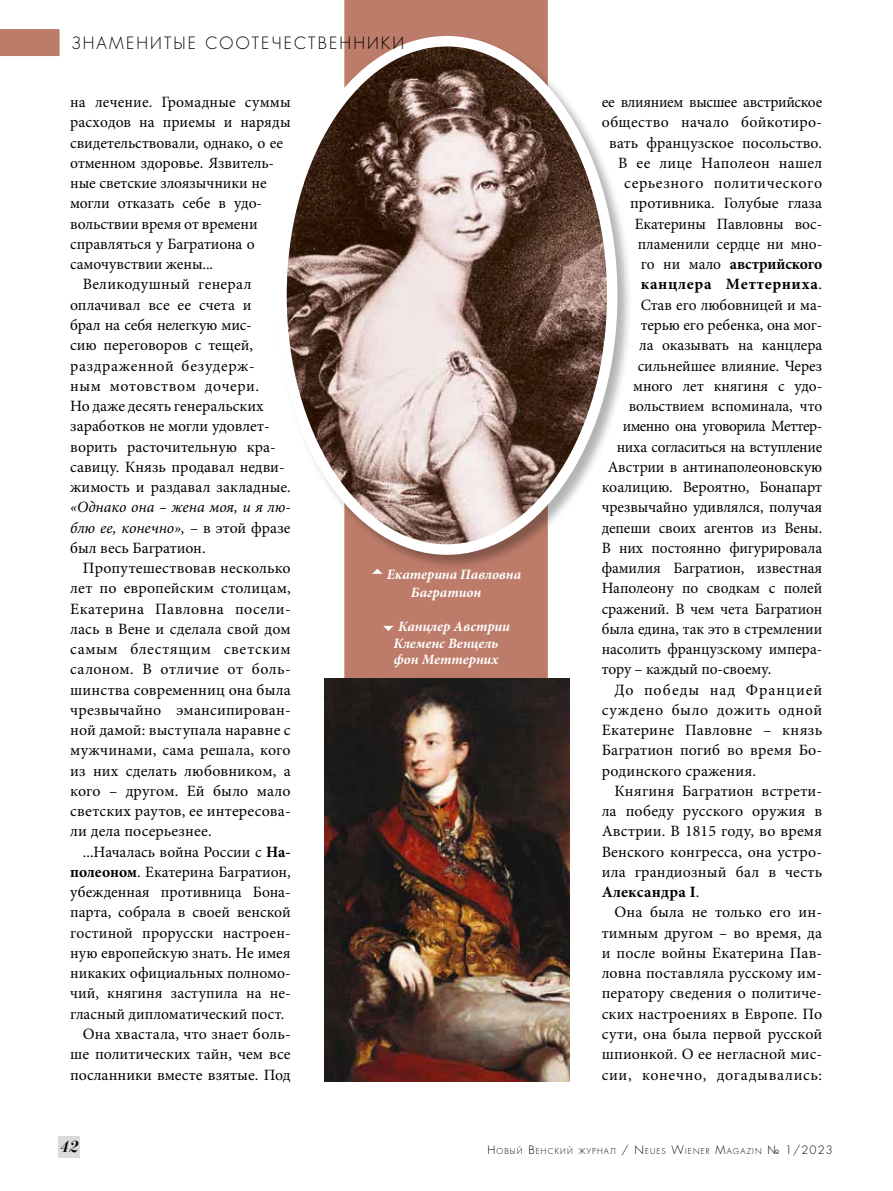
<style>
.page{position:relative;width:893px;height:1191px;background:#fff}
.page>*{position:absolute;margin:0;border:0;box-sizing:border-box;transform-origin:0 0}
.t1{font:16.5px "Favorit Light C";letter-spacing:.13em;color:#000}
.t2{font:italic 16.5px "Paragon Nord C";color:#000}
.t3{font:15.75px/20.2px "Minion Pro";color:#000;text-align:justify}
.t4{font:15.75px "Minion Pro";letter-spacing:.04em;color:#000}
.t5{font:15.75px "Minion Pro";letter-spacing:-.02em;color:#000}
.t6{font:italic 15.75px/20.2px "Minion Pro";letter-spacing:-.005em;color:#000;text-align:justify}
.t7{font:15.75px "Minion Pro";letter-spacing:.02em;color:#000}
.t8{font:700 15.75px "Minion Pro";letter-spacing:.025em;color:#000}
.t9{font:15.75px "Minion Pro";letter-spacing:-.03em;color:#000}
.t10{font:700 15.75px "Minion Pro";color:#000}
.t11{font:15.75px "Minion Pro";letter-spacing:.06em;color:#000}
.t12{font:italic 700 14.25px/16.5px "Minion Pro";color:#fff}
.t13{font:7.8px "Favorit Light C";letter-spacing:.145em;color:#000}
.s1{font-style:normal}
.s2{font-weight:700}
.s3{font-weight:400}
.s4{font-size:11.25px}
</style>
<div class="page">
<div style="left:344px;top:0;width:204px;height:678px;background:#bd7c6a"></div>
<div style="left:275px;top:35px;width:358px;height:535px;background:#000;opacity:.3"></div>
<img style="left:281px;top:41px;width:331px;height:504px">
<div style="left:276px;top:36px;width:341px;height:519px;border:10px solid #fff;border-radius:50%"></div>
<div style="left:0;top:29px;width:60px;height:27px;background:#bd7c6a"></div>
<div style="left:59px;top:1136px;width:21px;height:22px;background:#dadada"></div>
<img style="left:324px;top:678px;width:246px;height:403px">
<svg style="left:372px;top:569px;width:11px;height:5px"></svg>
<svg style="left:383px;top:626px;width:11px;height:5px"></svg>
<p class="t1" style="left:72px;top:32px;width:334px">ЗНАМЕНИТЫЕ СООТЕЧЕСТВЕННИКИ</p>
<p class="t3" style="left:70px;top:92px;width:222px">на лечение. Громадные суммы</p>
<p class="t3" style="left:70px;top:112px;width:222px">расходов на приемы и наряды</p>
<p class="t3" style="left:70px;top:133px;width:215px">свидетельствовали, однако, о ее</p>
<p class="t3" style="left:70px;top:153px;width:206px">отменном здоровье. Язвитель-</p>
<p class="t3" style="left:70px;top:173px;width:198px">ные светские злоязычники не</p>
<p class="t3" style="left:70px;top:193px;width:194px">могли отказать себе в удо-</p>
<p class="t3" style="left:70px;top:214px;width:189px">вольствии время от времени</p>
<p class="t3" style="left:70px;top:234px;width:186px">справляться у Багратиона о</p>
<p class="t3" style="left:70px;top:254px;width:144px">самочувствии жены...</p>
<p class="t7" style="left:83px;top:274px;width:170px">Великодушный генерал</p>
<p class="t3" style="left:70px;top:295px;width:183px">оплачивал все ее счета и</p>
<p class="t5" style="left:70px;top:314px;width:183px">брал на себя нелегкую мис-</p>
<p class="t3" style="left:70px;top:335px;width:184px">сию переговоров с тещей,</p>
<p class="t4" style="left:70px;top:355px;width:186px">раздраженной безудерж-</p>
<p class="t4" style="left:70px;top:375px;width:191px">ным мотовством дочери.</p>
<p class="t3" style="left:70px;top:396px;width:195px">Но даже десять генеральских</p>
<p class="t3" style="left:70px;top:416px;width:201px">заработков не могли удовлет-</p>
<p class="t3" style="left:70px;top:436px;width:207px">ворить расточительную кра-</p>
<p class="t3" style="left:70px;top:457px;width:216px">савицу. Князь продавал недви-</p>
<p class="t3" style="left:70px;top:477px;width:222px">жимость и раздавал закладные.</p>
<p class="t6" style="left:70px;top:497px;width:222px">«Однако она – жена моя, и я лю&shy;блю ее, конечно», <span class="s1">– в этой фразе был весь Багратион.</span></p>
<p class="t3" style="left:70px;top:558px;width:222px;text-indent:13px">Пропутешествовав несколько лет по европейским столицам, Екатерина Павловна посели&shy;лась в Вене и сделала свой дом самым блестящим светским салоном. В отличие от боль&shy;шинства современниц она была чрезвычайно эмансипирован&shy;ной дамой: выступала наравне с мужчинами, сама решала, кого из них сделать любовником, а кого – другом. Ей было мало светских раутов, ее интересова&shy;ли дела посерьезнее.</p>
<p class="t3" style="left:83px;top:841px;width:209px">...Началась война России с <span class="s2">На-</span></p>
<p class="t3" style="left:70px;top:862px;width:222px"><span class="s2">полеоном</span>. Екатерина Багратион,</p>
<p class="t3" style="left:70px;top:882px;width:222px">убежденная противница Бона-</p>
<p class="t3" style="left:70px;top:902px;width:222px">парта, собрала в своей венской</p>
<p class="t3" style="left:70px;top:922px;width:222px">гостиной прорусски настроен-</p>
<p class="t3" style="left:70px;top:943px;width:222px">ную европейскую знать. Не имея</p>
<p class="t3" style="left:70px;top:963px;width:222px">никаких официальных полномо-</p>
<p class="t3" style="left:70px;top:983px;width:222px">чий, княгиня заступила на не-</p>
<p class="t3" style="left:70px;top:1003px;width:216px">гласный дипломатический пост.</p>
<p class="t3" style="left:83px;top:1024px;width:209px">Она хвастала, что знает боль-</p>
<p class="t3" style="left:70px;top:1044px;width:222px">ше политических тайн, чем все</p>
<p class="t3" style="left:70px;top:1064px;width:222px">посланники вместе взятые. Под</p>
<p class="t12" style="left:411px;top:565px;width:112px;line-height:18px;text-indent:-24px">Екатерина Павловна<br>Багратион</p>
<p class="t12" style="left:394px;top:618px;width:118px;text-indent:5px">Канцлер Австрии<br>Клеменс Венцель фон Меттерних</p>
<p class="t5" style="left:602px;top:92px;width:222px">ее влиянием высшее австрийское</p>
<p class="t7" style="left:602px;top:112px;width:222px">общество начало бойкотиро-</p>
<p class="t3" style="left:609px;top:133px;width:214px">вать французское посольство.</p>
<p class="t3" style="left:618px;top:153px;width:205px">В ее лице Наполеон нашел</p>
<p class="t4" style="left:624px;top:173px;width:199px">серьезного политического</p>
<p class="t3" style="left:630px;top:193px;width:194px">противника. Голубые глаза</p>
<p class="t3" style="left:635px;top:214px;width:189px">Екатерины Павловны вос-</p>
<p class="t3" style="left:638px;top:234px;width:186px">пламенили сердце ни мно-</p>
<p class="t10" style="left:641px;top:253px;width:183px"><span class="s3">го ни мало</span> австрийского</p>
<p class="t8" style="left:641px;top:273px;width:183px">канцлера Меттерниха<span class="s3">.</span></p>
<p class="t3" style="left:641px;top:295px;width:183px">Став его любовницей и ма-</p>
<p class="t3" style="left:641px;top:315px;width:183px">терью его ребенка, она мог-</p>
<p class="t3" style="left:639px;top:335px;width:185px">ла оказывать на канцлера</p>
<p class="t3" style="left:638px;top:355px;width:186px">сильнейшее влияние. Через</p>
<p class="t3" style="left:633px;top:376px;width:191px">много лет княгиня с удо-</p>
<p class="t3" style="left:629px;top:396px;width:195px">вольствием вспоминала, что</p>
<p class="t9" style="left:623px;top:416px;width:201px">именно она уговорила Меттер-</p>
<p class="t5" style="left:617px;top:436px;width:207px">ниха согласиться на вступление</p>
<p class="t3" style="left:608px;top:457px;width:216px">Австрии в антинаполеоновскую</p>
<p class="t3" style="left:602px;top:477px;width:222px">коалицию. Вероятно, Бонапарт</p>
<p class="t3" style="left:602px;top:497px;width:222px">чрезвычайно удивлялся, получая</p>
<p class="t3" style="left:602px;top:517px;width:222px">депеши своих агентов из Вены.</p>
<p class="t3" style="left:602px;top:538px;width:222px">В них постоянно фигурировала</p>
<p class="t3" style="left:602px;top:558px;width:222px">фамилия Багратион, известная</p>
<p class="t3" style="left:602px;top:578px;width:222px">Наполеону по сводкам с полей</p>
<p class="t3" style="left:602px;top:598px;width:222px">сражений. В чем чета Багратион</p>
<p class="t3" style="left:602px;top:619px;width:222px">была едина, так это в стремлении</p>
<p class="t3" style="left:602px;top:639px;width:222px">насолить французскому импера-</p>
<p class="t3" style="left:602px;top:659px;width:171px">тору – каждый по-своему.</p>
<p class="t11" style="left:614px;top:679px;width:209px">До победы над Францией</p>
<p class="t4" style="left:602px;top:699px;width:222px">суждено было дожить одной</p>
<p class="t7" style="left:602px;top:719px;width:222px">Екатерине Павловне – князь</p>
<p class="t3" style="left:602px;top:740px;width:222px">Багратион погиб во время Бо-</p>
<p class="t3" style="left:602px;top:760px;width:156px">родинского сражения.</p>
<p class="t3" style="left:614px;top:781px;width:209px">Княгиня Багратион встрети-</p>
<p class="t3" style="left:602px;top:801px;width:222px">ла победу русского оружия в</p>
<p class="t3" style="left:602px;top:821px;width:222px">Австрии. В 1815 году, во время</p>
<p class="t3" style="left:602px;top:841px;width:222px">Венского конгресса, она устро-</p>
<p class="t3" style="left:602px;top:862px;width:222px">ила грандиозный бал в честь</p>
<p class="t8" style="left:602px;top:881px;width:99px">Александра I<span class="s3">.</span></p>
<p class="t3" style="left:614px;top:902px;width:209px">Она была не только его ин-</p>
<p class="t3" style="left:602px;top:922px;width:222px">тимным другом – во время, да</p>
<p class="t3" style="left:602px;top:943px;width:222px">и после войны Екатерина Пав-</p>
<p class="t3" style="left:602px;top:963px;width:222px">ловна поставляла русскому им-</p>
<p class="t3" style="left:602px;top:983px;width:222px">ператору сведения о политиче-</p>
<p class="t3" style="left:602px;top:1003px;width:222px">ских настроениях в Европе. По</p>
<p class="t3" style="left:602px;top:1024px;width:222px">сути, она была первой русской</p>
<p class="t3" style="left:602px;top:1044px;width:222px">шпионкой. О ее негласной мис-</p>
<p class="t4" style="left:602px;top:1064px;width:222px">сии, конечно, догадывались:</p>
<p class="t2" style="left:59px;top:1137px;width:20px">42</p>
<p class="t13" style="left:487px;top:1145px;width:347px"><span class="s4">Н</span>ОВЫЙ <span class="s4">В</span>ЕНСКИЙ ЖУРНАЛ <span class="s4">/</span> <span class="s4">N</span>EUES <span class="s4">W</span>IEN ER <span class="s4">M</span>AGAZIN <span class="s4">№ 1/2023</span></p>
</div>
